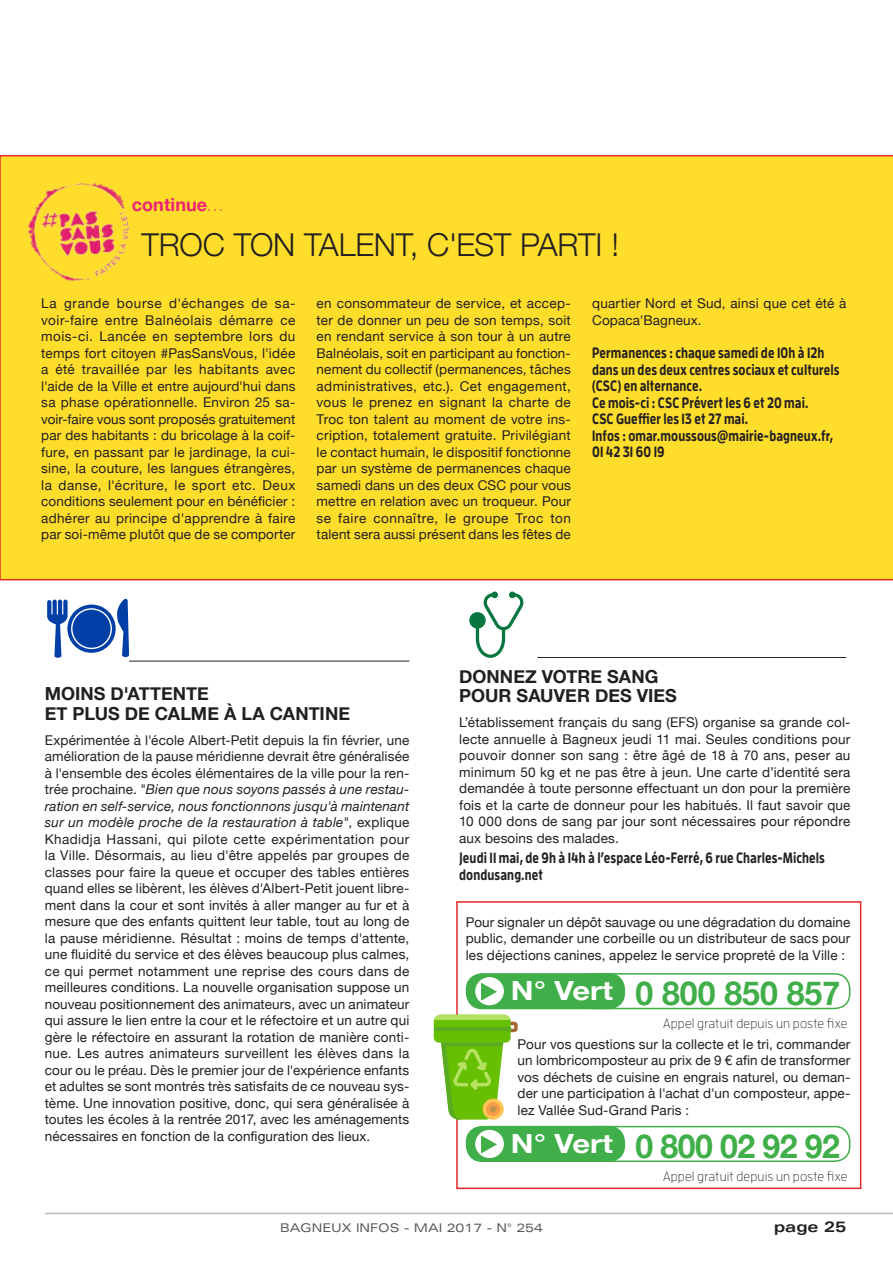
<style>
.page{position:relative;width:893px;height:1263px;background:#fff}
.page>*{position:absolute;margin:0;border:0;box-sizing:border-box;transform-origin:0 0}
.CHAPO_BLANC{font:700 33px "Helvetica Neue";color:#40ae49}
.titre_leader{font:300 31.5px "Helvetica Neue";letter-spacing:-.005em;color:#231f20}
.CHAPO_BLANC-2{font:700 26.4px "Helvetica Neue";color:#fff;scale:1.17 1}
.titre_vie_de_la_vill{font:700 18px/19.5px "Helvetica Neue";color:#231f20}
.titre_vie_de_la_vill-2{font:700 18px "Helvetica Neue";letter-spacing:.005em;color:#ee2278}
.INFOS_vie_de_la_vill{font:700 15px/16.5px "Enzo OT";letter-spacing:.01em;color:#231f20;scale:.8 1}
.t1{font:700 expanded 15px "Univers";color:#231f20}
.texte_vie_de_la_vill{font:13.5px/16.5px "Helvetica Neue";letter-spacing:.01em;color:#231f20;text-align:justify}
.INFOS_VERDANA_AVEC_L{font:300 13.5px "Enzo OT";letter-spacing:.01em;color:#231f20}
.t2{font:expanded 12px "Univers";color:#57585a}
.s1{font-weight:100}
.s2{font-style:italic}
</style>
<div class="page">
<hr style="left:45px;top:1213px;width:848px;height:1px;background:#beb8b6">
<div style="left:0;top:155px;width:893px;height:425px;background:#fedd2b"></div>
<hr style="left:129px;top:661px;width:280px;height:1px;background:#231f20">
<hr style="left:537px;top:657px;width:309px;height:1px;background:#231f20">
<svg style="left:47px;top:599px;width:82px;height:59px"></svg>
<svg style="left:469px;top:593px;width:55px;height:65px"></svg>
<img style="left:12px;top:165px;width:135px;height:135px">
<div style="left:456px;top:901px;width:405px;height:288px;border:2px solid #e12825"></div>
<svg style="left:434px;top:1015px;width:84px;height:104px"></svg>
<div style="left:466px;top:973px;width:159px;height:36px;background:#40ae49;border-radius:16px"></div>
<div style="left:578px;top:973px;width:272px;height:36px;border:2px solid #40ae49;border-radius:15px"></div>
<div style="left:475px;top:977px;width:29px;height:28px;background:#fff;border-radius:50%"></div>
<svg style="left:481px;top:983px;width:16px;height:18px"></svg>
<div style="left:466px;top:1126px;width:159px;height:36px;background:#40ae49;border-radius:16px"></div>
<div style="left:578px;top:1126px;width:272px;height:36px;border:2px solid #40ae49;border-radius:15px"></div>
<div style="left:475px;top:1130px;width:29px;height:28px;background:#fff;border-radius:50%"></div>
<svg style="left:481px;top:1135px;width:16px;height:18px"></svg>
<p class="titre_vie_de_la_vill-2" style="left:132px;top:194px;width:94px">continue<span class="s1">…</span></p>
<p class="titre_leader" style="left:141px;top:219px;width:479px">TROC TON TALENT, C'EST PARTI !</p>
<p class="texte_vie_de_la_vill" style="left:41px;top:295px;width:256px">La grande bourse d'échanges de sa&shy;voir-faire entre Balnéolais démarre ce mois-ci. Lancée en septembre lors du temps fort citoyen #PasSansVous, l'idée a été travaillée par les habitants avec l'aide de la Ville et entre aujourd'hui dans sa phase opérationnelle. Environ 25 sa&shy;voir-faire vous sont proposés gratuitement par des habitants : du bricolage à la coif&shy;fure, en passant par le jardinage, la cui&shy;sine, la couture, les langues étrangères, la danse, l'écriture, le sport etc. Deux conditions seulement pour en bénéficier : adhérer au principe d'apprendre à faire par soi-même plutôt que de se comporter</p>
<p class="texte_vie_de_la_vill" style="left:317px;top:295px;width:256px">en consommateur de service, et accep&shy;ter de donner un peu de son temps, soit en rendant service à son tour à un autre Balnéolais, soit en participant au fonction&shy;nement du collectif (permanences, tâches administratives, etc.). Cet engagement, vous le prenez en signant la charte de Troc ton talent au moment de votre ins&shy;cription, totalement gratuite. Privilégiant le contact humain, le dispositif fonctionne par un système de permanences chaque samedi dans un des deux CSC pour vous mettre en relation avec un troqueur. Pour se faire connaître, le groupe Troc ton talent sera aussi présent dans les fêtes de</p>
<p class="texte_vie_de_la_vill" style="left:592px;top:295px;width:256px">quartier Nord et Sud, ainsi que cet été à<br>Copaca'Bagneux.</p>
<p class="INFOS_vie_de_la_vill" style="left:592px;top:344px;width:311px">Permanences : chaque samedi de 10h à 12h dans un des deux centres sociaux et culturels (CSC) en alternance.</p>
<p class="INFOS_vie_de_la_vill" style="left:592px;top:394px;width:272px">Ce mois-ci : CSC Prévert les 6 et 20 mai.<br>CSC Gueffier les 13 et 27 mai.</p>
<p class="INFOS_vie_de_la_vill" style="left:592px;top:427px;width:303px">Infos : omar.moussous@mairie-bagneux.fr,<br>01 42 31 60 19</p>
<p class="titre_vie_de_la_vill" style="left:45px;top:683px;width:307px">MOINS D'ATTENTE<br>ET PLUS DE CALME À LA CANTINE</p>
<p class="texte_vie_de_la_vill" style="left:45px;top:731px;width:366px">Expérimentée à l'école Albert-Petit depuis la fin février, une amélioration de la pause méridienne devrait être généralisée à l'ensemble des écoles élémentaires de la ville pour la ren&shy;trée prochaine. "<span class="s2">Bien que nous soyons passés à une restau&shy;ration en self-service, nous fonctionnons jusqu'à maintenant sur un modèle proche de la restauration à table"</span>, explique Khadidja Hassani, qui pilote cette expérimentation pour la Ville. Désormais, au lieu d'être appelés par groupes de classes pour faire la queue et occuper des tables entières quand elles se libèrent, les élèves d'Albert-Petit jouent libre&shy;ment dans la cour et sont invités à aller manger au fur et à mesure que des enfants quittent leur table, tout au long de la pause méridienne. Résultat : moins de temps d'attente, une fluidité du service et des élèves beaucoup plus calmes, ce qui permet notamment une reprise des cours dans de meilleures conditions. La nouvelle organisation suppose un nouveau positionnement des animateurs, avec un animateur qui assure le lien entre la cour et le réfectoire et un autre qui gère le réfectoire en assurant la rotation de manière conti&shy;nue. Les autres animateurs surveillent les élèves dans la cour ou le préau. Dès le premier jour de l'expérience enfants et adultes se sont montrés très satisfaits de ce nouveau sys&shy;tème. Une innovation positive, donc, qui sera généralisée à toutes les écoles à la rentrée 2017, avec les aménagements nécessaires en fonction de la configuration des lieux.</p>
<p class="titre_vie_de_la_vill" style="left:459px;top:666px;width:219px">DONNEZ VOTRE SANG<br>POUR SAUVER DES VIES</p>
<p class="texte_vie_de_la_vill" style="left:459px;top:714px;width:393px">L’établissement français du sang (EFS) organise sa grande col&shy;lecte annuelle à Bagneux jeudi 11 mai. Seules conditions pour pouvoir donner son sang : être âgé de 18 à 70 ans, peser au minimum 50 kg et ne pas être à jeun. Une carte d’identité sera demandée à toute personne effectuant un don pour la première fois et la carte de donneur pour les habitués. Il faut savoir que 10 000 dons de sang par jour sont nécessaires pour répondre aux besoins des malades.</p>
<p class="INFOS_vie_de_la_vill" style="left:459px;top:849px;width:459px">Jeudi 11 mai, de 9h à 14h à l’espace Léo-Ferré, 6 rue Charles-Michels</p>
<p class="INFOS_vie_de_la_vill" style="left:459px;top:866px;width:106px">dondusang.net</p>
<p class="texte_vie_de_la_vill" style="left:466px;top:913px;width:386px">Pour signaler un dépôt sauvage ou une dégradation du domaine public, demander une corbeille ou un distributeur de sacs pour les déjections canines, appelez le service propreté de la Ville :</p>
<p class="CHAPO_BLANC-2" style="left:511px;top:974px;width:89px">N° Vert</p>
<p class="CHAPO_BLANC" style="left:635px;top:973px;width:206px">0 800 850 857</p>
<p class="INFOS_VERDANA_AVEC_L" style="left:663px;top:1016px;width:186px">Appel gratuit depuis un poste fixe</p>
<p class="texte_vie_de_la_vill" style="left:518px;top:1035px;width:334px">Pour vos questions sur la collecte et le tri, commander un lombricomposteur au prix de 9 € afin de transformer vos déchets de cuisine en engrais naturel, ou deman&shy;der une participation à l'achat d'un composteur, appe&shy;lez Vallée Sud-Grand Paris :</p>
<p class="CHAPO_BLANC-2" style="left:511px;top:1127px;width:89px">N° Vert</p>
<p class="CHAPO_BLANC" style="left:635px;top:1126px;width:206px">0 800 02 92 92</p>
<p class="INFOS_VERDANA_AVEC_L" style="left:663px;top:1168px;width:186px">Appel gratuit depuis un poste fixe</p>
<p class="t2" style="left:280px;top:1221px;width:264px">BAGNEUX INFOS - MAI 2017 - N° 254</p>
<p class="t1" style="left:774px;top:1218px;width:74px">page 25</p>
</div>
